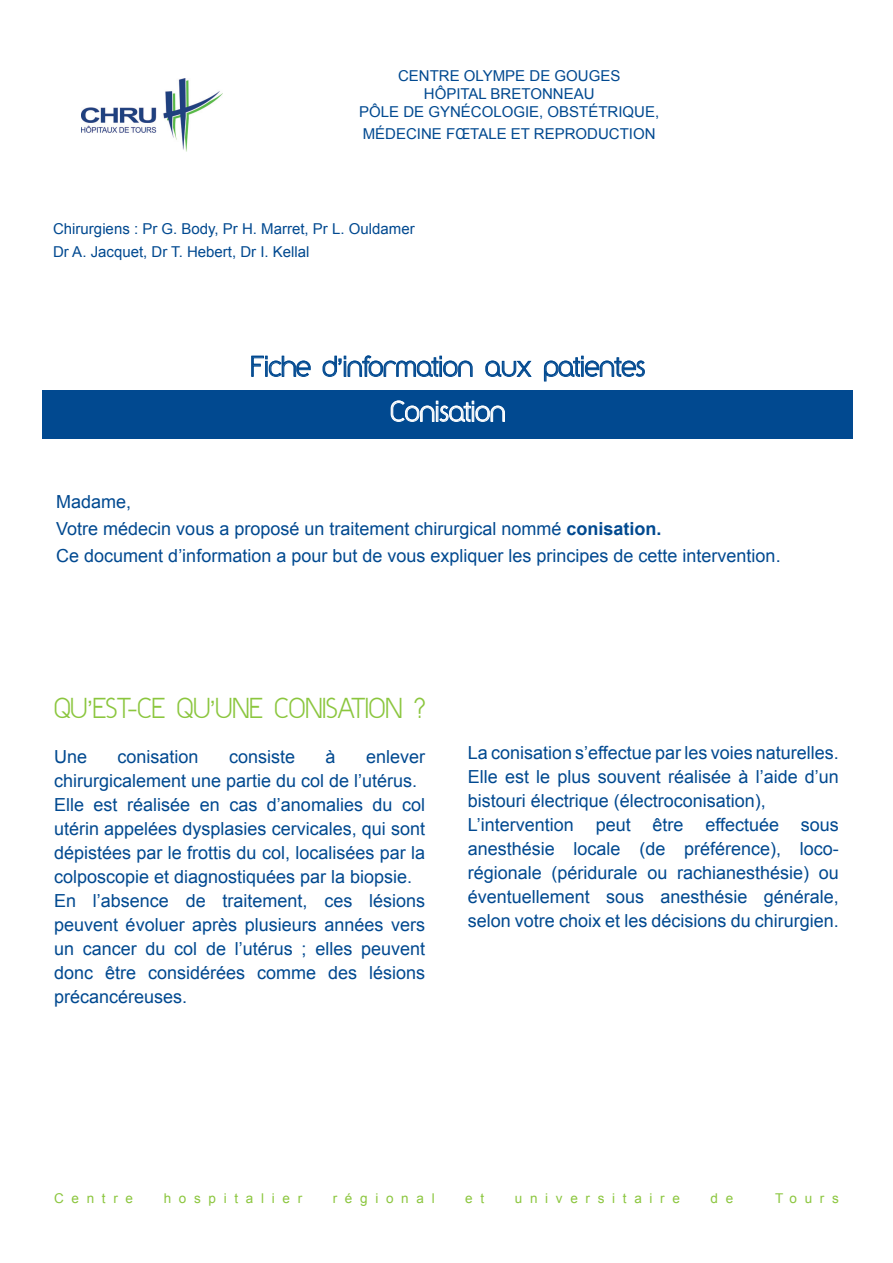
<style>
.page{position:relative;width:893px;height:1263px;background:#fff}
.page>*{position:absolute;margin:0;border:0;box-sizing:border-box;transform-origin:0 0}
.t1{font:24px "Y2 K Neophyte";color:#014990}
.t2{font:24px "Y2 K Neophyte";color:#8bc63e}
.t3{font:24px "Y2 K Neophyte";color:#fff}
.t4{font:18px/24px "Arial";color:#014990;text-align:justify}
.t5{font:15px/21.6px "Arial";color:#014990}
.t6{font:13.5px "Arial";letter-spacing:.57em;color:#8bc63e}
.s1{font-family:"Arial"}
.s2{font-weight:700}
</style>
<div class="page">
<div style="left:42px;top:390px;width:811px;height:49px;background:#014990"></div>
<svg style="left:251px;top:355px;width:60px;height:22px"></svg>
<svg style="left:322px;top:355px;width:151px;height:22px"></svg>
<svg style="left:485px;top:360px;width:47px;height:17px"></svg>
<svg style="left:544px;top:356px;width:101px;height:26px"></svg>
<svg style="left:390px;top:400px;width:115px;height:22px"></svg>
<img style="left:81px;top:79px;width:141px;height:73px">
<p class="t5" style="left:398px;top:65px;width:224px">CENTRE OLYMPE DE GOUGES</p>
<p class="t5" style="left:424px;top:83px;width:172px">HÔPITAL BRETONNEAU</p>
<p class="t5" style="left:359px;top:101px;width:302px">PÔLE DE GYNÉCOLOGIE, OBSTÉTRIQUE,<br>MÉDECINE FŒTALE ET REPRODUCTION</p>
<p class="t5" style="left:53px;top:218px;width:363px">Chirurgiens : Pr G. Body, Pr H. Marret, Pr L. Ouldamer</p>
<p class="t5" style="left:53px;top:241px;width:258px">Dr A. Jacquet, Dr T. Hebert, Dr I. Kellal</p>
<p class="t1" style="left:251px;top:350px;width:396px">Fiche d<span class="s1">’</span>information aux patientes</p>
<p class="t3" style="left:390px;top:395px;width:116px">Conisation</p>
<p class="t4" style="left:56px;top:490px;width:77px">Madame,</p>
<p class="t4" style="left:56px;top:517px;width:607px">Votre médecin vous a proposé un traitement chirurgical nommé <span class="s2">conisation.</span></p>
<p class="t4" style="left:56px;top:544px;width:726px">Ce document d’information a pour but de vous expliquer les principes de cette intervention.</p>
<p class="t2" style="left:54px;top:691px;width:373px">QU<span class="s1">’</span>EST-CE QU<span class="s1">’</span>UNE CONISATION ?</p>
<p class="t4" style="left:54px;top:745px;width:35px">Une</p>
<p class="t4" style="left:118px;top:745px;width:83px">conisation</p>
<p class="t4" style="left:229px;top:745px;width:68px">consiste</p>
<p class="t4" style="left:326px;top:745px;width:12px">à</p>
<p class="t4" style="left:54px;top:745px;width:373px;text-indent:312px">enlever chirurgicalement une partie du col de l’utérus.</p>
<p class="t4" style="left:54px;top:793px;width:373px">Elle est réalisée en cas d’anomalies du col utérin appelées dysplasies cervicales, qui sont dépistées par le frottis du col, localisées par la colposcopie et diagnostiquées par la biopsie.</p>
<p class="t4" style="left:54px;top:889px;width:373px">En l’absence de traitement, ces lésions peuvent évoluer après plusieurs années vers un cancer du col de l’utérus ; elles peuvent donc être considérées comme des lésions précancéreuses.</p>
<p class="t4" style="left:468px;top:741px;width:373px">La conisation s’effectue par les voies naturelles.<br>Elle est le plus souvent réalisée à l’aide d’un bistouri électrique (électroconisation),</p>
<p class="t4" style="left:468px;top:813px;width:373px">L’intervention peut être effectuée sous anesthésie locale (de préférence), loco&shy;régionale (péridurale ou rachianesthésie) ou éventuellement sous anesthésie générale, selon votre choix et les décisions du chirurgien.</p>
<p class="t6" style="left:54px;top:1189px;width:80px">Centre</p>
<p class="t6" style="left:164px;top:1189px;width:140px">hospitalier</p>
<p class="t6" style="left:333px;top:1189px;width:103px">régional</p>
<p class="t6" style="left:465px;top:1189px;width:20px">e t</p>
<p class="t6" style="left:515px;top:1189px;width:167px">universitaire</p>
<p class="t6" style="left:710px;top:1189px;width:24px">d e</p>
<p class="t6" style="left:775px;top:1189px;width:65px">Tours</p>
</div>
